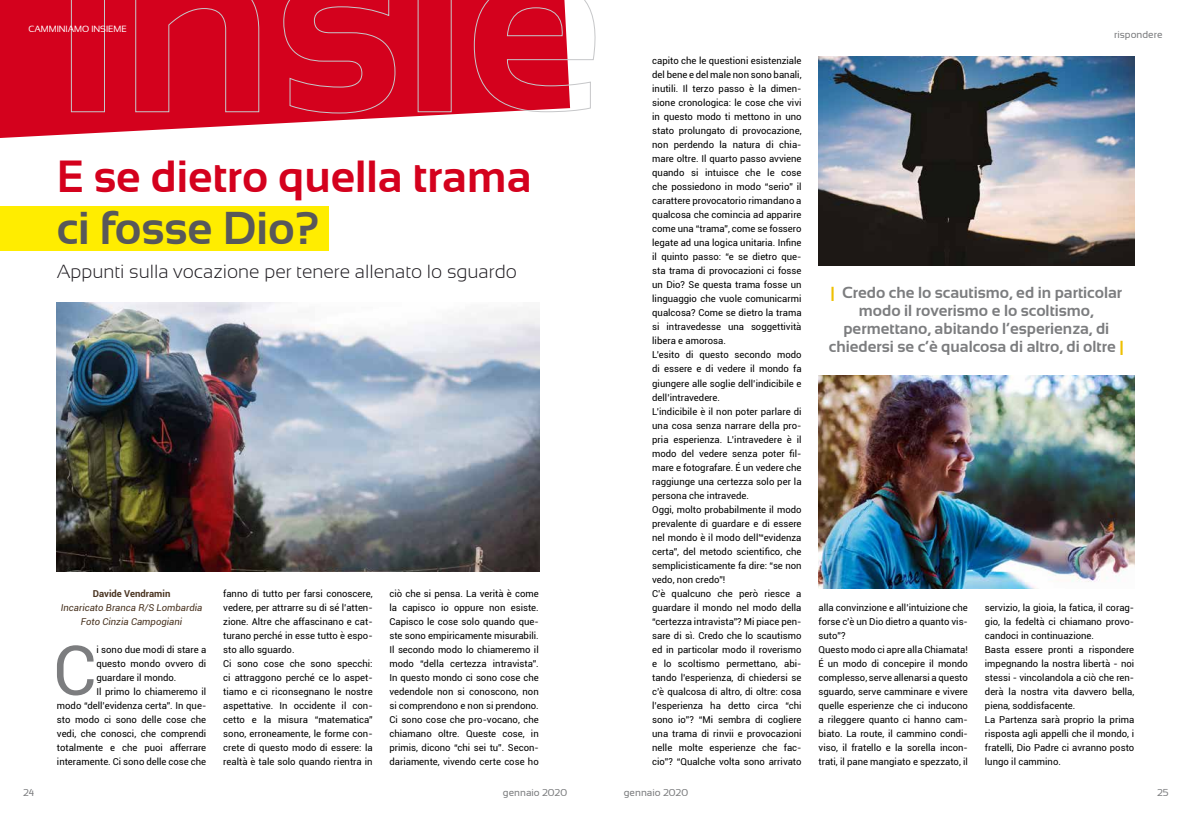
<style>
.page{position:relative;width:1191px;height:823px;background:#fff}
.page>*{position:absolute;margin:0;border:0;box-sizing:border-box;transform-origin:0 0}
.t1{font:68.6px "Roboto";color:#7c7d7f}
.t2{font:700 46px "Sansation";color:#58585a}
.t3{font:700 45px "Sansation";color:#d4011d}
.t4{font:300 19px "Sansation";color:#1a171c}
.t5{font:700 16px/18px "Sansation";color:#7c7d7f;text-align:center}
.t6{font:10px "Sansation";color:#7c7d7f}
.t7{font:9.5px/14px "Roboto";color:#000}
.t8{font:italic 9.5px/14px "Roboto";color:#493320;text-align:center}
.t9{font:700 9.5px "Roboto";color:#493320}
.t10{font:9px "Sansation";color:#fff}
.s1{color:#eec000}
</style>
<div class="page">
<img style="left:57px;top:303px;width:482px;height:268px">
<svg style="left:0;top:0;width:457px;height:138px;fill:#d4011d"></svg>
<div style="left:0;top:206px;width:329px;height:44px;background:#ffed00"></div>
<svg style="left:70px;top:0;width:526px;height:114px;background:#d51630"></svg>
<img style="left:818px;top:375px;width:316px;height:212px">
<img style="left:818px;top:57px;width:316px;height:209px">
<p class="t10" style="left:28px;top:24px;width:100px">CAMMINIAMO INSIEME</p>
<h3 class="t3" style="left:57px;top:152px;width:476px">E se dietro quella trama</h3>
<h2 class="t2" style="left:57px;top:203px;width:264px">ci fosse Dio?</h2>
<h3 class="t4" style="left:57px;top:260px;width:461px">Appunti sulla vocazione per tenere allenato lo sguardo</h3>
<p class="t9" style="left:93px;top:586px;width:79px">Davide Vendramin</p>
<p class="t8" style="left:61px;top:599px;width:143px">Incaricato Branca R/S Lombardia<br>Foto Cinzia Campogiani</p>
<h1 class="t1" style="left:53px;top:622px;width:45px">C</h1>
<p class="t7" style="left:96px;top:641px;width:111px">i sono due modi di stare a</p>
<p class="t7" style="left:96px;top:655px;width:111px">questo mondo ovvero di</p>
<p class="t7" style="left:96px;top:669px;width:82px">guardare il mondo.</p>
<p class="t7" style="left:96px;top:683px;width:111px">Il primo lo chiameremo il</p>
<p class="t7" style="left:57px;top:697px;width:151px">modo “dell’evidenza certa”. In que-</p>
<p class="t7" style="left:57px;top:711px;width:151px">sto modo ci sono delle cose che</p>
<p class="t7" style="left:57px;top:725px;width:151px">vedi, che conosci, che comprendi</p>
<p class="t7" style="left:57px;top:739px;width:151px">totalmente e che puoi afferrare</p>
<p class="t7" style="left:57px;top:753px;width:151px">interamente. Ci sono delle cose che</p>
<p class="t7" style="left:223px;top:585px;width:151px">fanno di tutto per farsi conoscere, vedere, per attrarre su di sé l’atten&shy;zione. Altre che affascinano e cat&shy;turano perché in esse tutto è espo&shy;sto allo sguardo.<br>Ci sono cose che sono specchi: ci attraggono perché ce lo aspet&shy;tiamo e ci riconsegnano le nostre aspettative. In occidente il con&shy;cetto e la misura “matematica” sono, erroneamente, le forme con&shy;crete di questo modo di essere: la realtà è tale solo quando rientra in</p>
<p class="t7" style="left:389px;top:585px;width:151px;text-align:justify">ciò che si pensa. La verità è come la capisco io oppure non esiste.<br>Capisco le cose solo quando que&shy;ste sono empiricamente misurabili.<br>Il secondo modo lo chiameremo il modo “della certezza intravista”.<br>In questo mondo ci sono cose che vedendole non si conoscono, non si comprendono e non si prendono.<br>Ci sono cose che pro-vocano, che chiamano oltre. Queste cose, in primis, dicono “chi sei tu”. Secon&shy;dariamente, vivendo certe cose ho</p>
<p class="t7" style="left:652px;top:53px;width:151px">capito che le questioni esistenziale del bene e del male non sono banali, inutili. Il terzo passo è la dimen&shy;sione cronologica: le cose che vivi in questo modo ti mettono in uno stato prolungato di provocazione, non perdendo la natura di chia&shy;mare oltre. Il quarto passo avviene quando si intuisce che le cose che possiedono in modo “serio” il carattere provocatorio rimandano a qualcosa che comincia ad apparire come una “trama”, come se fossero legate ad una logica unitaria. Infine il quinto passo: “e se dietro que&shy;sta trama di provocazioni ci fosse un Dio? Se questa trama fosse un linguaggio che vuole comunicarmi qualcosa? Come se dietro la trama si intravedesse una soggettività libera e amorosa.<br>L’esito di questo secondo modo di essere e di vedere il mondo fa giungere alle soglie dell’indicibile e dell’intravedere.<br>L’indicibile è il non poter parlare di una cosa senza narrare della pro&shy;pria esperienza. L’intravedere è il modo del vedere senza poter fil&shy;mare e fotografare. É un vedere che raggiunge una certezza solo per la persona che intravede.<br>Oggi, molto probabilmente il modo prevalente di guardare e di essere nel mondo è il modo dell’“evidenza certa”, del metodo scientifico, che semplicisticamente fa dire: “se non vedo, non credo”!<br>C’è qualcuno che però riesce a guardare il mondo nel modo della “certezza intravista”? Mi piace pen&shy;sare di sì. Credo che lo scautismo ed in particolar modo il roverismo e lo scoltismo permettano, abi&shy;tando l’esperienza, di chiedersi se c’è qualcosa di altro, di oltre: cosa l’esperienza ha detto circa “chi sono io”? “Mi sembra di cogliere una trama di rinvii e provocazioni nelle molte esperienze che fac&shy;cio”? “Qualche volta sono arrivato</p>
<p class="t6" style="left:1114px;top:29px;width:50px">rispondere</p>
<h3 class="t5" style="left:829px;top:283px;width:296px"><span class="s1">|</span> Credo che lo scautismo, ed in particolar modo il roverismo e lo scoltismo, permettano, abitando l’esperienza, di chiedersi se c’è qualcosa di altro, di oltre <span class="s1">|</span></h3>
<p class="t7" style="left:818px;top:599px;width:151px">alla convinzione e all’intuizione che forse c’è un Dio dietro a quanto vis&shy;suto”?<br>Questo modo ci apre alla Chiamata!<br>É un modo di concepire il mondo complesso, serve allenarsi a questo sguardo, serve camminare e vivere quelle esperienze che ci inducono a rileggere quanto ci hanno cam&shy;biato. La route, il cammino condi&shy;viso, il fratello e la sorella incon&shy;trati, il pane mangiato e spezzato, il</p>
<p class="t7" style="left:985px;top:599px;width:151px">servizio, la gioia, la fatica, il corag&shy;gio, la fedeltà ci chiamano provo&shy;candoci in continuazione.<br>Basta essere pronti a rispondere impegnando la nostra libertà - noi stessi - vincolandola a ciò che ren&shy;derà la nostra vita davvero bella, piena, soddisfacente.<br>La Partenza sarà proprio la prima risposta agli appelli che il mondo, i fratelli, Dio Padre ci avranno posto lungo il cammino.</p>
<p class="t6" style="left:23px;top:786px;width:13px">24</p>
<p class="t6" style="left:624px;top:786px;width:66px">gennaio 2020</p>
<p class="t6" style="left:1157px;top:786px;width:13px">25</p>
<p class="t6" style="left:503px;top:786px;width:66px">gennaio 2020</p>
</div>
